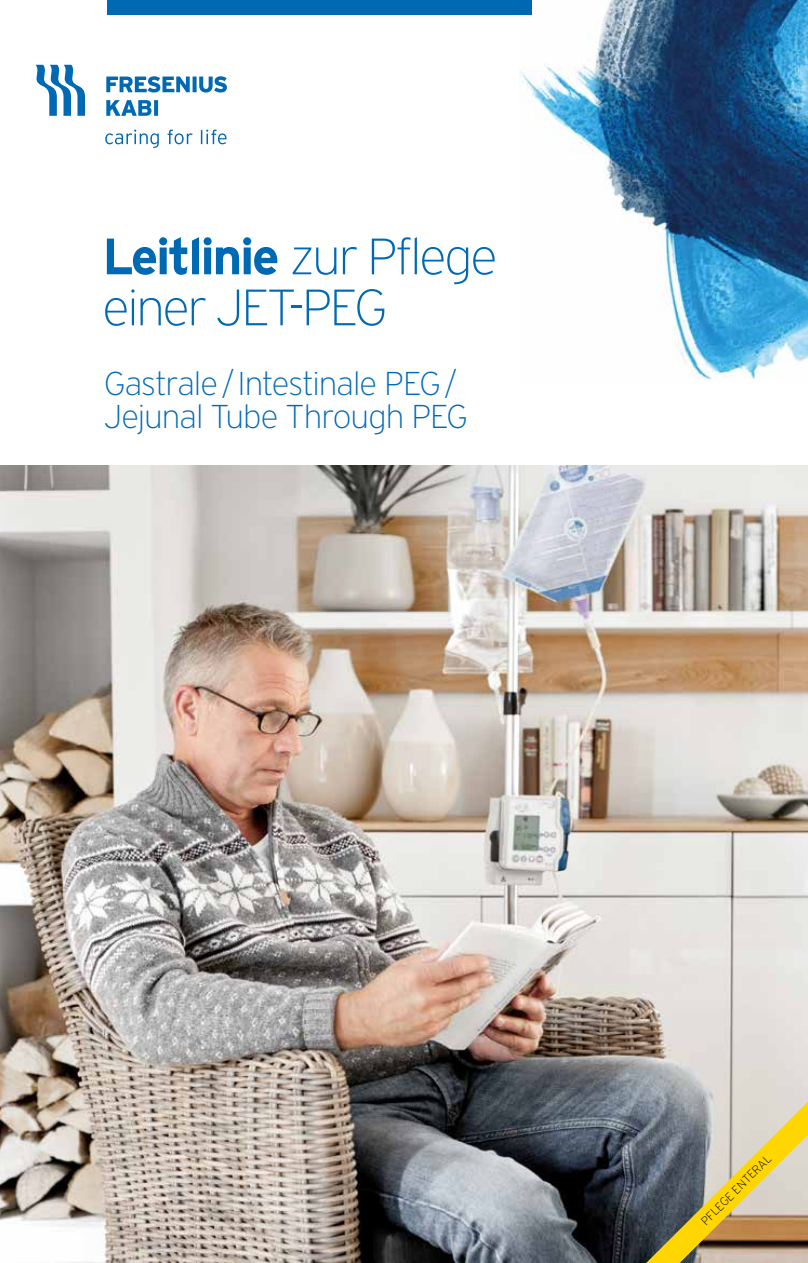
<style>
.page{position:relative;width:808px;height:1263px;background:#fff}
.page>*{position:absolute;margin:0;border:0;box-sizing:border-box;transform-origin:0 0}
.t1{font:200 51px/51px "Interstate";letter-spacing:-.05em;color:#0069b4}
.t2{font:200 33px/33px "Interstate";letter-spacing:-.03em;color:#0069b4}
.t3{font:200 12px "Interstate";color:#000}
.s1{font-weight:700}
</style>
<div class="page">
<img style="left:0;top:465px;width:808px;height:798px">
<svg style="left:36px;top:65px;width:49px;height:51px"></svg>
<svg style="left:106px;top:100px;width:52px;height:16px"></svg>
<svg style="left:106px;top:76px;width:121px;height:17px"></svg>
<svg style="left:105px;top:130px;width:121px;height:18px"></svg>
<div style="left:107px;top:0;width:424px;height:15px;background:#0069b4"></div>
<img style="left:519px;top:0;width:289px;height:380px">
<svg style="left:646px;top:1101px;width:162px;height:162px;background:#aca075"></svg>
<h1 class="t1" style="left:102px;top:231px;width:397px"><span class="s1">Leitlinie</span> zur Pflege einer JET-PEG</h1>
<p class="t2" style="left:104px;top:367px;width:366px">Gastrale/Intestinale PEG/<br>Jejunal Tube Through PEG</p>
<p class="t3" style="left:698px;top:1218px;width:95px;rotate:-45deg">PFLEGE ENTERAL</p>
</div>
